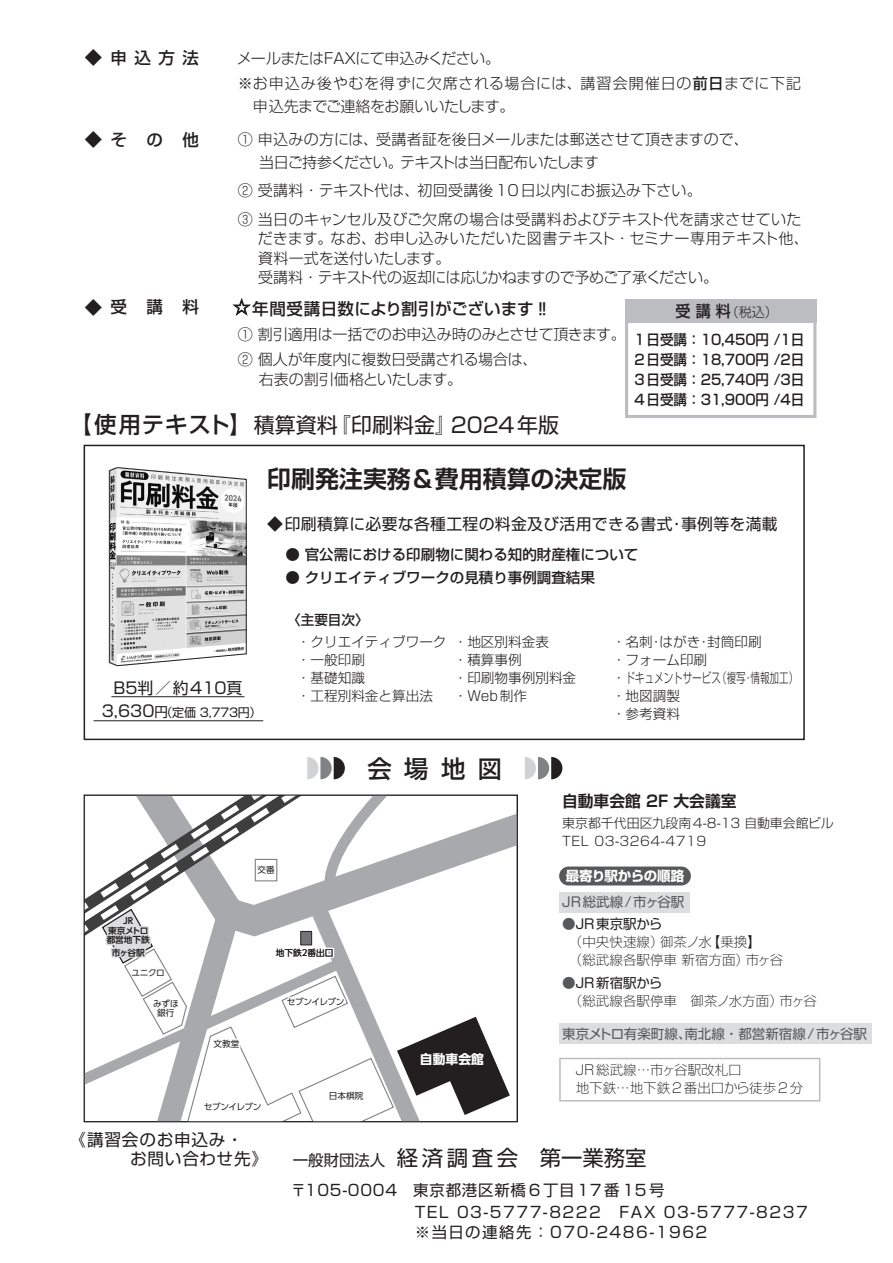
<style>
.page{position:relative;width:893px;height:1263px;background:#fff}
.page>*{position:absolute;margin:0;border:0;box-sizing:border-box;transform-origin:0 0}
.t1{font:500 24.3px "Shin Go Pro";color:#231f20}
.t2{font:700 23.85px "Shin Go Pro De";color:#231f20}
.t3{font:21.3px "Shin Go Pro";letter-spacing:.085em;color:#231f20}
.t4{font:21px "Shin Go Pro";color:#231f20}
.t5{font:16.65px/20px "Shin Go Pro";letter-spacing:.05em;color:#231f20}
.t6{font:500 16.5px "Shin Go Pro";letter-spacing:.03em;color:#231f20}
.t7{font:15.9px "Shin Go Pro";letter-spacing:.02em;color:#231f20}
.t8{font:15.9px "Shin Go Pro";color:#231f20}
.t9{font:700 15.75px "Shin Go Pro De";color:#231f20}
.t10{font:15.45px/20.9px "Shin Go Pro";letter-spacing:.1em;color:#231f20}
.t11{font:300 15px/19.5px "Shin Go Pro";color:#231f20}
.t12{font:300 15px/28.5px "Shin Go Pro";letter-spacing:.02em;color:#231f20}
.t13{font:300 15px/25.5px "Shin Go Pro";letter-spacing:.03em;color:#231f20}
.t14{font:300 15px/24.8px "Shin Go Pro";letter-spacing:-.02em;color:#231f20}
.t15{font:300 15px "Shin Go Pro";letter-spacing:-.03em;color:#231f20}
.t16{font:500 14.55px "Shin Go Pro";color:#231f20}
.t17{font:500 14.25px/20.1px "Shin Go Pro";color:#231f20;text-align:justify;scale:.95 1}
.t18{font:300 13.65px/18.1px "Shin Go Pro";color:#231f20}
.t19{font:500 13.65px "Shin Go Pro";color:#231f20}
.t20{font:300 expanded 13.5px/18px "Shin Go Pro";color:#231f20}
.t21{font:13.5px "Shin Go Pro";color:#57585a}
.t22{font:700 13.5px "Shin Go Pro";letter-spacing:-.015em;color:#fff}
.t23{font:300 12.9px/18.6px "Shin Go Pro";color:#231f20}
.t24{font:700 12.75px "UD Shin Go Pro";color:#fff}
.t25{font:12px "Shin Go Pro";letter-spacing:-.025em;color:#231f20}
.t26{font:8.7px/9.3px "UD Shin Go Pro";letter-spacing:-.015em;color:#231f20;text-align:center}
.t27{font:700 8.7px/9.3px "UD Shin Go Pro De";color:#231f20;text-align:center}
.t28{font:8.7px "UD Shin Go Pro";letter-spacing:-.055em;color:#231f20}
.s1{font-size:17.25px}
.s2{font-weight:500}
.s3{font-weight:500;font-size:22.5px}
.s4{font-weight:500;font-size:15.9px}
.s5{font-size:15.9px}
.s6{font-size:13.5px}
.s7{font-weight:400;font-stretch:normal;color:#57585a}
.s8{font-weight:400;font-stretch:normal}
.s9{font-size:15.45px}
</style>
<div class="page">
<div style="left:559px;top:892px;width:131px;height:21px;background:#dcdddf"></div>
<div style="left:559px;top:1023px;width:313px;height:21px;background:#dcdddf"></div>
<svg style="left:307px;top:757px;width:38px;height:22px"></svg>
<svg style="left:525px;top:757px;width:37px;height:22px"></svg>
<div style="left:559px;top:867px;width:132px;height:18px;background:#57585a;border-radius:9px"></div>
<svg style="left:233px;top:299px;width:18px;height:17px"></svg>
<svg style="left:625px;top:323px;width:191px;height:95px"></svg>
<div style="left:625px;top:300px;width:191px;height:23px;background:#bcbdc0"></div>
<svg style="left:559px;top:1058px;width:261px;height:44px"></svg>
<svg style="left:86px;top:797px;width:424px;height:323px"></svg>
<div style="left:84px;top:795px;width:434px;height:327px;border:1px solid #231f20"></div>
<div style="left:84px;top:445px;width:720px;height:295px;border:2px solid #231f20"></div>
<hr style="left:111px;top:696px;width:133px;height:1px;background:#231f20">
<hr style="left:94px;top:720px;width:169px;height:1px;background:#231f20">
<svg style="left:109px;top:467px;width:138px;height:199px"></svg>
<p class="t6" style="left:85px;top:44px;width:115px"><span class="s1">◆</span>申込方法</p>
<p class="t13" style="left:237px;top:43px;width:565px">メールまたはＦＡＸにて申込みください。<br>※お申込み後やむを得ずに欠席される場合には、講習会開催日の<span class="s2">前日</span>までに下記</p>
<p class="t15" style="left:253px;top:94px;width:263px">申込先までご連絡をお願いいたします。</p>
<p class="t6" style="left:85px;top:126px;width:115px"><span class="s1">◆</span>その他</p>
<p class="t11" style="left:259px;top:126px;width:543px;line-height:22.5px;text-indent:-21px">① 申込みの方には、受講者証を後日メールまたは郵送させて頂きますので、　　　　当日ご持参ください。テキストは当日配布いたします　</p>
<p class="t12" style="left:238px;top:174px;width:565px">② 受講料・テキスト代は、初回受講後10日以内にお振込み下さい。<br>③ 当日のキャンセル及びご欠席の場合は受講料およびテキスト代を請求させていた</p>
<p class="t11" style="left:258px;top:227px;width:552px">だきます。なお、お申し込みいただいた図書テキスト・セミナー専用テキスト他、資料一式を送付いたします。<br>受講料・テキスト代の返却には応じかねますので予めご了承ください。</p>
<p class="t6" style="left:85px;top:294px;width:115px"><span class="s1">◆</span>受講料</p>
<p class="t6" style="left:233px;top:295px;width:319px">☆年間受講日数により割引がございます‼</p>
<p class="t14" style="left:238px;top:320px;width:389px">① 割引適用は一括でのお申込み時のみとさせて頂きます。<br>② 個人が年度内に複数日受講される場合は、</p>
<p class="t11" style="left:259px;top:368px;width:205px">右表の割引価格といたします。</p>
<h3 class="t4" style="left:69px;top:408px;width:491px"><span class="s3">【使用テキスト】</span>積算資料『印刷料金』2024年版</h3>
<p class="t23" style="left:675px;top:302px;width:104px"><span class="s4">受 講 料</span>（税込）</p>
<p class="t17" style="left:633px;top:328px;width:182px">１日受講：10,450円 /1日２日受講：18,700円 /2日３日受講：25,740円 /3日４日受講：31,900円 /4日</p>
<p class="t8" style="left:113px;top:674px;width:131px">B5判／約410頁</p>
<p class="t25" style="left:102px;top:703px;width:161px"><span class="s5">3,630</span><span class="s6">円</span>（定価 3,773円）</p>
<h2 class="t2" style="left:267px;top:459px;width:360px">印刷発注実務＆費用積算の決定版</h2>
<p class="t7" style="left:267px;top:511px;width:512px">◆印刷積算に必要な各種工程の料金及び活用できる書式･事例等を満載</p>
<p class="t16" style="left:285px;top:543px;width:354px">● 官公需における印刷物に関わる知的財産権について</p>
<p class="t16" style="left:285px;top:566px;width:311px">● クリエイティブワークの見積り事例調査結果</p>
<p class="t19" style="left:287px;top:609px;width:83px">〈主要目次〉</p>
<p class="t18" style="left:297px;top:631px;width:151px">・クリエイティブワーク・一般印刷<br>・基礎知識<br>・工程別料金と算出法</p>
<p class="t18" style="left:454px;top:631px;width:124px">・地区別料金表<br>・積算事例<br>・印刷物事例別料金・Web制作</p>
<p class="t18" style="left:612px;top:631px;width:188px">・名刺･はがき･封筒印刷<br>・フォーム印刷<br>・ドキュメントサービス（複写･情報加工）・地図調製<br>・参考資料</p>
<h1 class="t1" style="left:367px;top:749px;width:136px">会場地図</h1>
<p class="t27" style="left:107px;top:916px;width:45px">JR<br>東京メトロ都営地下鉄</p>
<p class="t27" style="left:112px;top:947px;width:34px">市ヶ谷駅</p>
<p class="t26" style="left:131px;top:967px;width:35px">ユニクロ</p>
<p class="t26" style="left:153px;top:999px;width:27px">みずほ銀行</p>
<p class="t26" style="left:257px;top:865px;width:19px">交番</p>
<p class="t26" style="left:276px;top:948px;width:59px">地下鉄2番出口</p>
<p class="t26" style="left:213px;top:1039px;width:27px">文教堂</p>
<p class="t28" style="left:204px;top:1099px;width:59px">セブンイレブン</p>
<p class="t28" style="left:287px;top:995px;width:59px">セブンイレブン</p>
<p class="t26" style="left:329px;top:1091px;width:36px">日本棋院</p>
<p class="t24" style="left:420px;top:1049px;width:65px">自動車会館</p>
<p class="t9" style="left:562px;top:788px;width:176px">自動車会館 2F 大会議室</p>
<p class="t23" style="left:562px;top:812px;width:273px">東京都千代田区九段南4-8-13 自動車会館ビル<br>TEL 03-3264-4719</p>
<p class="t22" style="left:565px;top:865px;width:120px">最寄り駅からの順路</p>
<p class="t21" style="left:562px;top:891px;width:124px">JR総武線/市ヶ谷駅</p>
<p class="t20" style="left:569px;top:914px;width:216px;text-indent:-7px"><span class="s7">●</span><span class="s8">JR東京駅から<br></span>（中央快速線）御茶ノ水【乗換】<br>（総武線各駅停車 新宿方面）市ヶ谷</p>
<p class="t20" style="left:569px;top:972px;width:249px;text-indent:-7px"><span class="s7">●</span><span class="s8">JR新宿駅から<br></span>（総武線各駅停車　御茶ノ水方面）市ヶ谷</p>
<p class="t21" style="left:562px;top:1023px;width:306px">東京メトロ有楽町線、南北線・都営新宿線/市ヶ谷駅</p>
<p class="t20" style="left:575px;top:1059px;width:229px">JR総武線…市ヶ谷駅改札口<br>地下鉄…地下鉄2番出口から徒歩2分</p>
<p class="t5" style="left:78px;top:1127px;width:192px;text-indent:-8px">《講習会のお申込み・<br>　　　お問い合わせ先》</p>
<h3 class="t3" style="left:293px;top:1140px;width:355px"><span class="s9">一般財団法人</span> 経済調査会　第一業務室</h3>
<p class="t10" style="left:412px;top:1178px;width:397px;text-indent:-122px">〒105-0004 東京都港区新橋6丁目17番15号<br>ＴＥＬ 03-5777-8222　ＦＡＸ 03-5777-8237 ※当日の連絡先：070-2486-1962</p>
</div>
